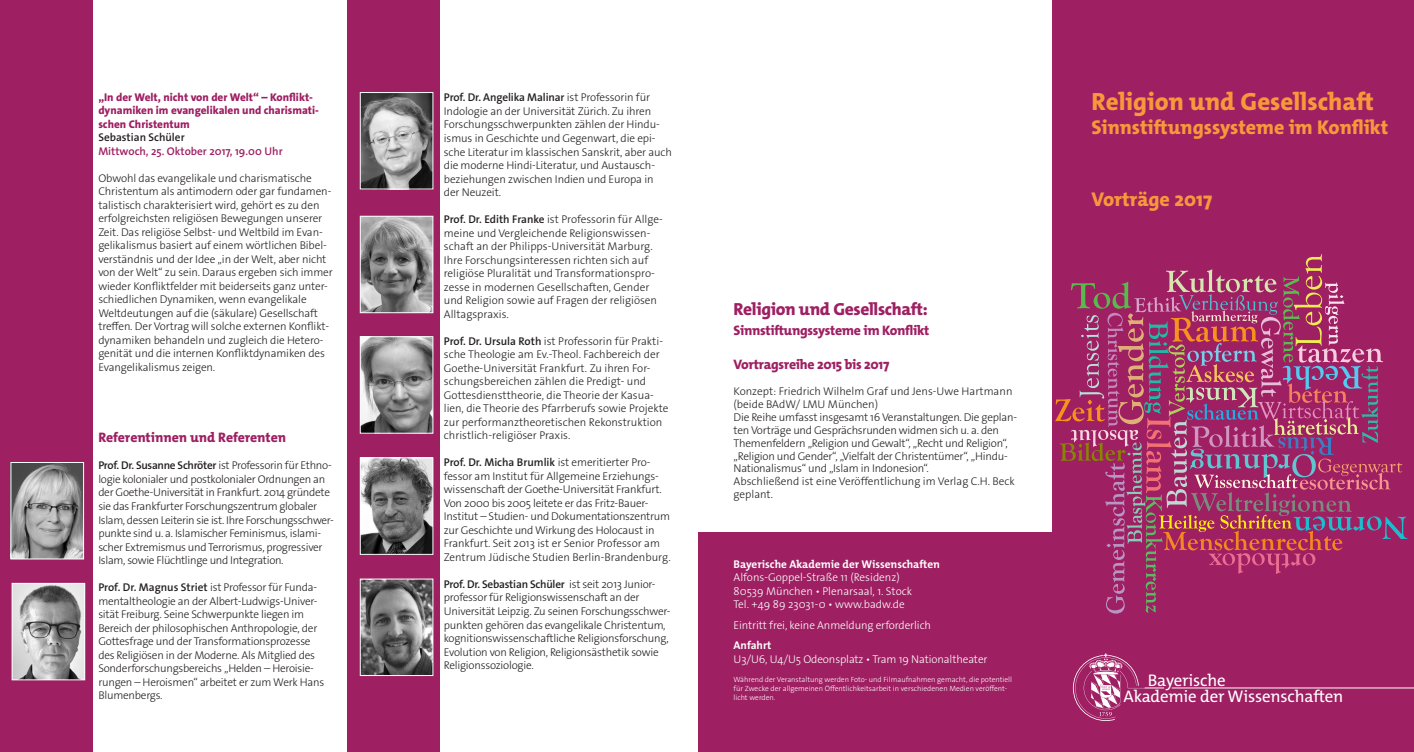
<style>
.page{position:relative;width:1414px;height:752px;background:#fff}
.page>*{position:absolute;margin:0;border:0;box-sizing:border-box;transform-origin:0 0}
.t1{font:800 25px "The Mix Os F";color:#f7983b}
.t2{font:800 20px "The Mix Os F";color:#f7983b}
.t3{font:800 17.5px "The Mix Os F";letter-spacing:-.02em;color:#9e1f62}
.t4{font:16.88px/15.9px "The Mix Os F";letter-spacing:-.01em;color:#fff}
.t5{font:800 13.75px "The Mix Os F";letter-spacing:-.02em;color:#9e1f62}
.t6{font:300 11.25px/13.5px "The Sans Os F";letter-spacing:-.01em;color:#231f20}
.t7{font:300 11.25px/13.5px "The Sans Os F";letter-spacing:-.01em;color:#fff}
.t8{font:800 11.25px/13.5px "The Sans Os F";color:#9e1f62}
.t9{font:700 11.25px "The Mix Os F";color:#fff}
.t10{font:600 11.25px "The Sans Os F";color:#9e1f62}
.t11{font:600 11.25px "The Sans Os F";color:#231f20}
.t12{font:700 11.25px "The Sans Os F";color:#fff}
.t13{font:300 7.5px/9px "The Sans Os F";color:#fff}
.s1{font-weight:600}
</style>
<div class="page">
<div style="left:698px;top:531px;width:365px;height:220px;background:#9e1f62"></div>
<div style="left:1052px;top:0;width:362px;height:751px;background:#9e1f62"></div>
<div style="left:347px;top:0;width:92px;height:751px;background:#9e1f62"></div>
<div style="left:0;top:0;width:92px;height:751px;background:#9e1f62"></div>
<svg style="left:1144px;top:687px;width:20px;height:1px"></svg>
<img style="left:1073px;top:653px;width:66px;height:67px">
<img style="left:362px;top:218px;width:69px;height:93px">
<div style="left:360px;top:216px;width:73px;height:97px;border:1px solid #fff"></div>
<img style="left:362px;top:459px;width:69px;height:93px">
<div style="left:360px;top:457px;width:73px;height:97px;border:1px solid #fff"></div>
<hr style="left:1172px;top:687px;width:242px;height:1px;background:#fff">
<img style="left:14px;top:584px;width:69px;height:93px">
<div style="left:12px;top:582px;width:73px;height:97px;border:1px solid #fff"></div>
<img style="left:362px;top:94px;width:69px;height:93px">
<div style="left:360px;top:92px;width:73px;height:97px;border:1px solid #fff"></div>
<img style="left:362px;top:338px;width:69px;height:93px">
<div style="left:360px;top:336px;width:73px;height:97px;border:1px solid #fff"></div>
<img style="left:13px;top:464px;width:69px;height:93px">
<div style="left:11px;top:462px;width:73px;height:97px;border:1px solid #fff"></div>
<svg style="left:1055px;top:254px;width:352px;height:359px"></svg>
<img style="left:362px;top:580px;width:69px;height:93px">
<div style="left:360px;top:578px;width:73px;height:97px;border:1px solid #fff"></div>
<p class="t8" style="left:98px;top:90px;width:222px">„In der Welt, nicht von der Welt“ – Konflikt&shy;dynamiken im evangelikalen und charismati&shy;schen Christentum</p>
<p class="t11" style="left:98px;top:130px;width:88px">Sebastian Schüler</p>
<p class="t10" style="left:98px;top:143px;width:186px">Mittwoch, 25. Oktober 2017, 19.00 Uhr</p>
<p class="t6" style="left:98px;top:171px;width:236px">Obwohl das evangelikale und charismatische Christentum als antimodern oder gar fundamen&shy;talistisch charakterisiert wird, gehört es zu den erfolgreichsten religiösen Bewegungen unserer Zeit. Das religiöse Selbst- und Weltbild im Evan&shy;gelikalismus basiert auf einem wörtlichen Bibel&shy;verständnis und der Idee „in der Welt, aber nicht von der Welt“ zu sein. Daraus ergeben sich immer wieder Konfliktfelder mit beiderseits ganz unter&shy;schiedlichen Dynamiken, wenn evangelikale Weltdeutungen auf die (säkulare) Gesellschaft treffen. Der Vortrag will solche externen Konflikt&shy;dynamiken behandeln und zugleich die Hetero&shy;genität und die internen Konfliktdynamiken des Evangelikalismus zeigen.</p>
<p class="t5" style="left:98px;top:428px;width:189px">Referentinnen und Referenten</p>
<p class="t6" style="left:98px;top:458px;width:237px"><span class="s1">Prof. Dr. Susanne Schröter</span> ist Professorin für Ethno&shy;logie kolonialer und postkolonialer Ordnungen an der Goethe-Universität in Frankfurt. 2014 gründete sie das Frankfurter Forschungszentrum globaler Islam, dessen Leiterin sie ist. Ihre Forschungsschwer&shy;punkte sind u. a. Islamischer Feminismus, islami&shy;scher Extremismus und Terrorismus, progressiver Islam, sowie Flüchtlinge und Integration.</p>
<p class="t6" style="left:98px;top:580px;width:228px"><span class="s1">Prof. Dr. Magnus Striet</span> ist Professor für Funda&shy;mentaltheologie an der Albert-Ludwigs-Univer&shy;sität Freiburg. Seine Schwerpunkte liegen im Bereich der philosophischen Anthropologie, der Gottesfrage und der Transformationsprozesse des Religiösen in der Moderne. Als Mitglied des Sonderforschungsbereichs „Helden – Heroisie&shy;rungen – Heroismen“ arbeitet er zum Werk Hans Blumenbergs.</p>
<p class="t6" style="left:444px;top:91px;width:230px"><span class="s1">Prof. Dr. Angelika Malinar</span> ist Professorin für Indologie an der Universität Zürich. Zu ihren Forschungsschwerpunkten zählen der Hindu&shy;ismus in Geschichte und Gegenwart, die epi&shy;sche Literatur im klassischen Sanskrit, aber auch die moderne Hindi-Literatur, und Austausch&shy;beziehungen zwischen Indien und Europa in der Neuzeit.</p>
<p class="t6" style="left:444px;top:212px;width:220px"><span class="s1">Prof. Dr. Edith Franke</span> ist Professorin für Allge&shy;meine und Vergleichende Religionswissen&shy;schaft an der Philipps-Universität Marburg.<br>Ihre Forschungsinteressen richten sich auf religiöse Pluralität und Transformationspro&shy;zesse in modernen Gesellschaften, Gender und Religion sowie auf Fragen der religiösen Alltagspraxis.</p>
<p class="t6" style="left:444px;top:334px;width:226px"><span class="s1">Prof. Dr. Ursula Roth</span> ist Professorin für Prakti&shy;sche Theologie am Ev.-Theol. Fachbereich der Goethe-Universität Frankfurt. Zu ihren For&shy;schungsbereichen zählen die Predigt- und Gottesdiensttheorie, die Theorie der Kasua&shy;lien, die Theorie des Pfarrberufs sowie Projekte zur performanztheoretischen Rekonstruktion christlich-religiöser Praxis.</p>
<p class="t6" style="left:444px;top:455px;width:228px"><span class="s1">Prof. Dr. Micha Brumlik</span> ist emeritierter Pro&shy;fessor am Institut für Allgemeine Erziehungs&shy;wissenschaft der Goethe-Universität Frankfurt.<br>Von 2000 bis 2005 leitete er das Fritz-Bauer-Institut – Studien- und Dokumentationszentrum zur Geschichte und Wirkung des Holocaust in Frankfurt. Seit 2013 ist er Senior Professor am Zentrum Jüdische Studien Berlin-Brandenburg.</p>
<p class="t6" style="left:444px;top:577px;width:228px"><span class="s1">Prof. Dr. Sebastian Schüler</span> ist seit 2013 Junior&shy;professor für Religionswissenschaft an der Universität Leipzig. Zu seinen Forschungsschwer&shy;punkten gehören das evangelikale Christentum, kognitionswissenschaftliche Religionsforschung, Evolution von Religion, Religionsästhetik sowie Religionssoziologie.</p>
<h3 class="t3" style="left:733px;top:298px;width:196px">Religion und Gesellschaft:</h3>
<p class="t5" style="left:733px;top:321px;width:197px">Sinnstiftungssysteme im Konflikt</p>
<p class="t5" style="left:733px;top:356px;width:157px">Vortragsreihe 2015 bis 2017</p>
<p class="t6" style="left:733px;top:385px;width:285px;line-height:12.9px">Konzept: Friedrich Wilhelm Graf und Jens-Uwe Hartmann (beide BAdW/ LMU München)<br>Die Reihe umfasst insgesamt 16 Veranstaltungen. Die geplan&shy;ten Vorträge und Gesprächsrunden widmen sich u. a. den Themenfeldern „Religion und Gewalt“, „Recht und Religion“, „Religion und Gender“, „Vielfalt der Christentümer“, „Hindu-Nationalismus“ und „Islam in Indonesion“.<br>Abschließend ist eine Veröffentlichung im Verlag C.H. Beck geplant.</p>
<p class="t9" style="left:733px;top:556px;width:208px">Bayerische Akademie der Wissenschaften</p>
<p class="t7" style="left:733px;top:570px;width:180px">Alfons-Goppel-Straße 11 (Residenz)<br>80539 München • Plenarsaal, 1. Stock<br>Tel. +49 89 23031-0 • www.badw.de</p>
<p class="t7" style="left:733px;top:618px;width:199px">Eintritt frei, keine Anmeldung erforderlich</p>
<p class="t12" style="left:733px;top:638px;width:39px">Anfahrt</p>
<p class="t7" style="left:733px;top:652px;width:255px">U3/U6, U4/U5 Odeonsplatz • Tram 19 Nationaltheater</p>
<p class="t13" style="left:733px;top:674px;width:280px">Während der Veranstaltung werden Foto- und Filmaufnahmen gemacht, die potentiell für Zwecke der allgemeinen Öffentlichkeitsarbeit in verschiedenen Medien veröffent&shy;licht werden.</p>
<h1 class="t1" style="left:1091px;top:85px;width:284px">Religion und Gesellschaft</h1>
<h2 class="t2" style="left:1091px;top:114px;width:298px">Sinnstiftungssysteme im Konflikt</h2>
<h2 class="t2" style="left:1091px;top:186px;width:122px">Vorträge 2017</h2>
<h3 class="t4" style="left:1123px;top:672px;width:221px;text-indent:24px">Bayerische<br>Akademie der Wissenschaften</h3>
</div>
